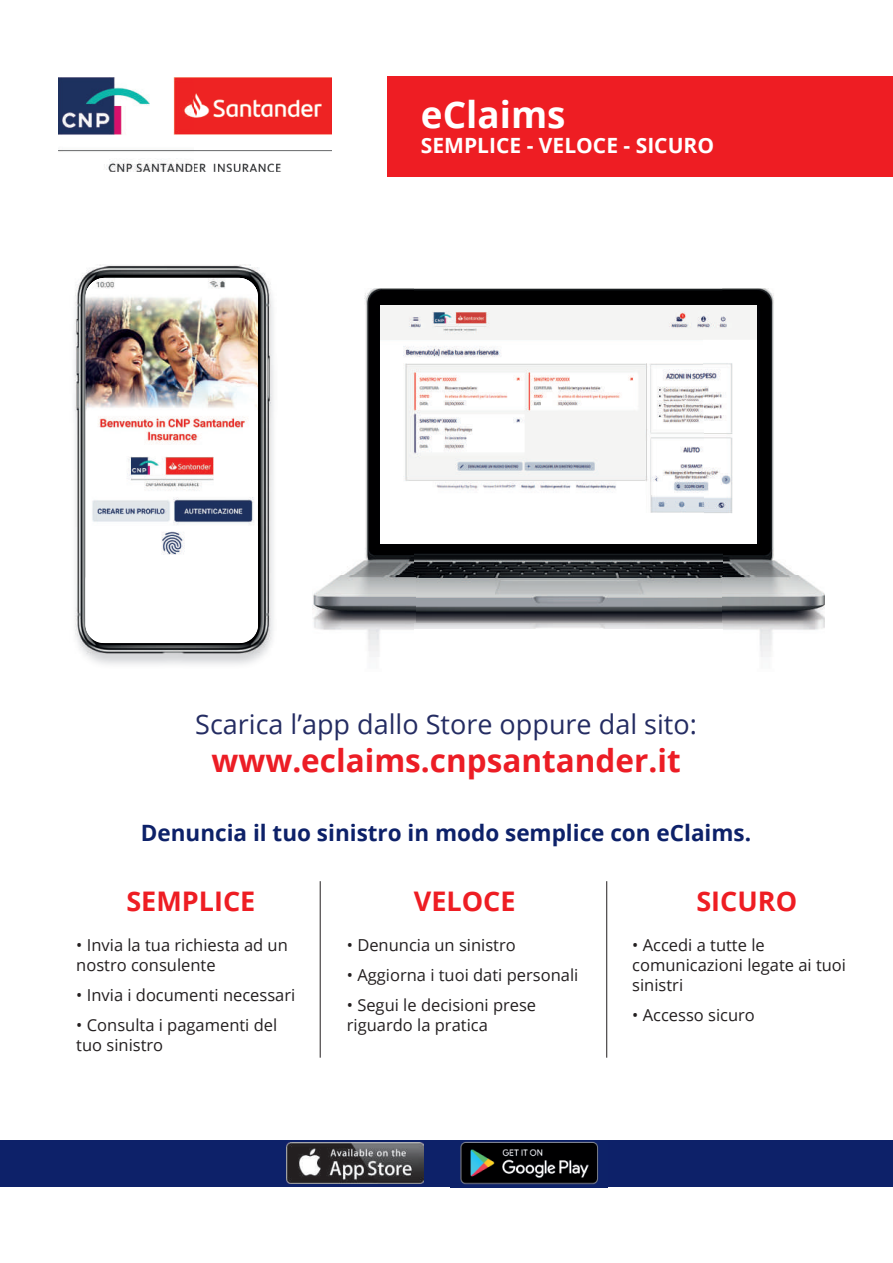
<style>
.page{position:relative;width:893px;height:1263px;background:#fff}
.page>*{position:absolute;margin:0;border:0;box-sizing:border-box;transform-origin:0 0}
.t1{font:700 36.9px "Open Sans";color:#fff}
.t2{font:700 31.5px "Open Sans";color:#ec1d25}
.t3{font:27px "Open Sans";color:#242c62}
.t4{font:700 27px "Open Sans";color:#ee1d23}
.t5{font:700 22.5px "Open Sans";color:#0d2169}
.t6{font:700 21px "Open Sans";color:#fff}
.t7{font:16.5px/19.8px "Open Sans";color:#231f20}
</style>
<div class="page">
<div style="left:388px;top:77px;width:505px;height:100px;background:#ee1d23"></div>
<hr style="left:320px;top:881px;width:1px;height:177px;background:#231f20">
<hr style="left:606px;top:881px;width:1px;height:177px;background:#231f20">
<div style="left:0;top:1141px;width:893px;height:46px;background:#0d2169"></div>
<img style="left:450px;top:1140px;width:157px;height:48px">
<img style="left:450px;top:1141px;width:157px;height:46px">
<img style="left:286px;top:1142px;width:137px;height:41px">
<img style="left:58px;top:78px;width:273px;height:94px">
<img style="left:72px;top:264px;width:205px;height:393px">
<div style="left:85px;top:563px;width:173px;height:80px;background:#fff;border-radius:18px"></div>
<img style="left:313px;top:288px;width:102px;height:369px">
<img style="left:415px;top:288px;width:307px;height:18px">
<img style="left:722px;top:288px;width:103px;height:369px">
<img style="left:415px;top:543px;width:308px;height:114px">
<img style="left:381px;top:306px;width:376px;height:237px">
<img style="left:87px;top:278px;width:170px;height:296px">
<h1 class="t1" style="left:421px;top:89px;width:146px">eClaims</h1>
<p class="t6" style="left:421px;top:131px;width:295px">SEMPLICE - VELOCE - SICURO</p>
<h3 class="t3" style="left:195px;top:706px;width:503px">Scarica l’app dallo Store oppure dal sito:</h3>
<h2 class="t2" style="left:211px;top:738px;width:471px">www.eclaims.cnpsantander.it</h2>
<h3 class="t5" style="left:141px;top:817px;width:612px">Denuncia il tuo sinistro in modo semplice con eClaims.</h3>
<h3 class="t4" style="left:126px;top:882px;width:130px">SEMPLICE</h3>
<p class="t7" style="left:76px;top:935px;width:213px">• Invia la tua richiesta ad un nostro consulente</p>
<p class="t7" style="left:76px;top:984px;width:220px">• Invia i documenti necessari</p>
<p class="t7" style="left:76px;top:1014px;width:202px">• Consulta i pagamenti del tuo sinistro</p>
<h3 class="t4" style="left:414px;top:882px;width:103px">VELOCE</h3>
<p class="t7" style="left:347px;top:935px;width:170px">• Denuncia un sinistro</p>
<p class="t7" style="left:347px;top:965px;width:233px">• Aggiorna i tuoi dati personali</p>
<p class="t7" style="left:347px;top:995px;width:191px">• Segui le decisioni prese riguardo la pratica</p>
<h3 class="t4" style="left:696px;top:882px;width:102px">SICURO</h3>
<p class="t7" style="left:632px;top:935px;width:215px">• Accedi a tutte le comunicazioni legate ai tuoi sinistri</p>
<p class="t7" style="left:632px;top:1004px;width:124px">• Accesso sicuro</p>
</div>
